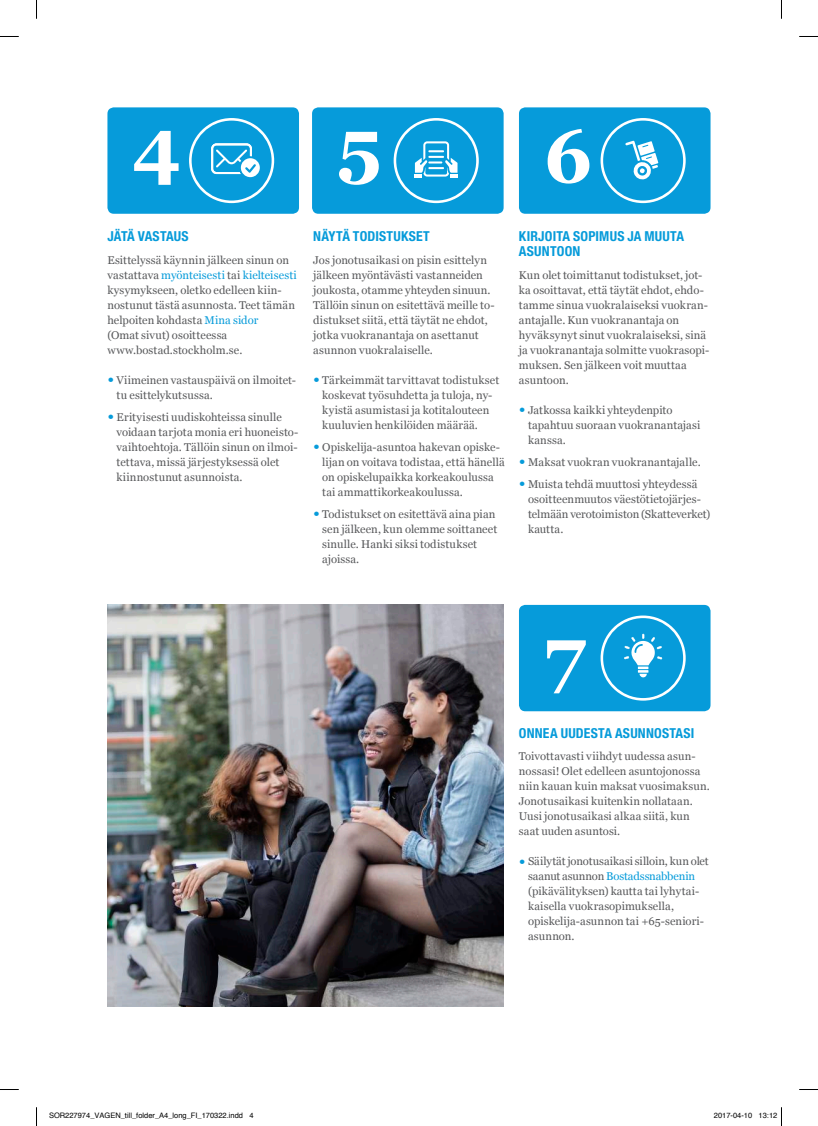
<style>
.page{position:relative;width:818px;height:1126px;background:#fff}
.page>*{position:absolute;margin:0;border:0;box-sizing:border-box;transform-origin:0 0}
.t1{font:700 75px "Georgia";color:#fff}
.t2{font:700 condensed 13.75px/15px "Helvetica Neue LT Std";letter-spacing:.015em;color:#069bda}
.t3{font:11.25px/15px "Georgia";letter-spacing:.01em;color:#57585a}
.t4{font:7.5px "Helvetica";color:#000}
.s1{color:#069bda}
.s2{font-size:17.5px;color:#069bda}
</style>
<div class="page">
<div style="left:107px;top:107px;width:192px;height:107px;background:#069bda;border-radius:6px"></div>
<svg style="left:189px;top:118px;width:85px;height:85px"></svg>
<div style="left:312px;top:107px;width:191px;height:107px;background:#069bda;border-radius:6px"></div>
<svg style="left:393px;top:118px;width:85px;height:85px"></svg>
<div style="left:518px;top:107px;width:192px;height:107px;background:#069bda;border-radius:6px"></div>
<svg style="left:600px;top:118px;width:85px;height:85px"></svg>
<div style="left:518px;top:605px;width:192px;height:106px;background:#069bda;border-radius:6px"></div>
<svg style="left:600px;top:615px;width:85px;height:85px"></svg>
<img style="left:107px;top:605px;width:396px;height:401px">
<svg style="left:0;top:36px;width:19px;height:1px"></svg>
<svg style="left:799px;top:36px;width:18px;height:1px"></svg>
<svg style="left:0;top:1089px;width:19px;height:1px"></svg>
<svg style="left:799px;top:1089px;width:18px;height:1px"></svg>
<svg style="left:36px;top:0;width:1px;height:19px"></svg>
<svg style="left:36px;top:1107px;width:1px;height:18px"></svg>
<h1 class="t1" style="left:132px;top:89px;width:50px">4</h1>
<h1 class="t1" style="left:337px;top:89px;width:46px">5</h1>
<h1 class="t1" style="left:543px;top:100px;width:50px">6</h1>
<p class="t2" style="left:107px;top:229px;width:83px">JÄTÄ VASTAUS</p>
<p class="t3" style="left:107px;top:252px;width:191px">Esittelyssä käynnin jälkeen sinun on vastattava <span class="s1">myönteisesti</span> tai <span class="s1">kielteisesti </span>kysymykseen, oletko edelleen kiin&shy;nostunut tästä asunnosta. Teet tämän helpoiten kohdasta <span class="s1">Mina sidor<br></span>(Omat sivut) osoitteessa www.bostad.stockholm.se.</p>
<p class="t3" style="left:116px;top:372px;width:181px;text-indent:-9px"><span class="s2">•</span> Viimeinen vastauspäivä on ilmoitet&shy;tu esittelykutsussa.</p>
<p class="t3" style="left:116px;top:409px;width:183px;text-indent:-9px"><span class="s2">•</span> Erityisesti uudiskohteissa sinulle voidaan tarjota monia eri huoneisto&shy;vaihtoehtoja. Tällöin sinun on ilmoi&shy;tettava, missä järjestyksessä olet kiinnostunut asunnoista.</p>
<p class="t2" style="left:313px;top:229px;width:118px">NÄYTÄ TODISTUKSET</p>
<p class="t3" style="left:313px;top:252px;width:183px">Jos jonotusaikasi on pisin esittelyn jälkeen myöntävästi vastanneiden joukosta, otamme yhteyden sinuun.<br>Tällöin sinun on esitettävä meille to&shy;distukset siitä, että täytät ne ehdot, jotka vuokranantaja on asettanut asunnon vuokralaiselle.</p>
<p class="t3" style="left:322px;top:372px;width:178px;text-indent:-9px"><span class="s2">•</span> Tärkeimmät tarvittavat todistukset koskevat työsuhdetta ja tuloja, ny&shy;kyistä asumistasi ja kotitalouteen kuuluvien henkilöiden määrää.</p>
<p class="t3" style="left:322px;top:439px;width:184px;text-indent:-9px"><span class="s2">•</span> Opiskelija-asuntoa hakevan opiske&shy;lijan on voitava todistaa, että hänellä on opiskelupaikka korkeakoulussa tai ammattikorkeakoulussa.</p>
<p class="t3" style="left:322px;top:506px;width:176px;text-indent:-9px"><span class="s2">•</span> Todistukset on esitettävä aina pian sen jälkeen, kun olemme soittaneet sinulle. Hanki siksi todistukset ajoissa.</p>
<p class="t2" style="left:518px;top:229px;width:166px">KIRJOITA SOPIMUS JA MUUTA<br>ASUNTOON</p>
<p class="t3" style="left:518px;top:267px;width:192px">Kun olet toimittanut todistukset, jot&shy;ka osoittavat, että täytät ehdot, ehdo&shy;tamme sinua vuokralaiseksi vuokran&shy;antajalle. Kun vuokranantaja on hyväksynyt sinut vuokralaiseksi, sinä ja vuokranantaja solmitte vuokrasopi&shy;muksen. Sen jälkeen voit muuttaa asuntoon.</p>
<p class="t3" style="left:527px;top:402px;width:174px;text-indent:-9px"><span class="s2">•</span> Jatkossa kaikki yhteydenpito tapahtuu suoraan vuokranantajasi kanssa.</p>
<p class="t3" style="left:518px;top:454px;width:183px"><span class="s2">•</span> Maksat vuokran vuokranantajalle.</p>
<p class="t3" style="left:527px;top:476px;width:184px;text-indent:-9px"><span class="s2">•</span> Muista tehdä muuttosi yhteydessä osoitteenmuutos väestötietojärjes&shy;telmään verotoimiston (Skatteverket) kautta.</p>
<h1 class="t1" style="left:543px;top:597px;width:43px">7</h1>
<p class="t2" style="left:518px;top:725px;width:177px">ONNEA UUDESTA ASUNNOSTASI</p>
<p class="t3" style="left:518px;top:748px;width:192px">Toivottavasti viihdyt uudessa asun&shy;nossasi! Olet edelleen asuntojonossa niin kauan kuin maksat vuosimaksun.<br>Jonotusaikasi kuitenkin nollataan.<br>Uusi jonotusaikasi alkaa siitä, kun saat uuden asuntosi.</p>
<p class="t3" style="left:527px;top:853px;width:182px;text-indent:-9px"><span class="s2">•</span> Säilytät jonotusaikasi silloin, kun olet saanut asunnon <span class="s1">Bostadssnabbenin </span>(pikävälityksen) kautta tai lyhytai&shy;kaisella vuokrasopimuksella, opiskelija-asunnon tai +65-seniori&shy;asunnon.</p>
<p class="t4" style="left:49px;top:1109px;width:206px">SOR227974_VAGEN_till_folder_A4_long_FI_170322.indd 4</p>
<p class="t4" style="left:713px;top:1109px;width:65px">2017-04-10 13:12</p>
</div>
